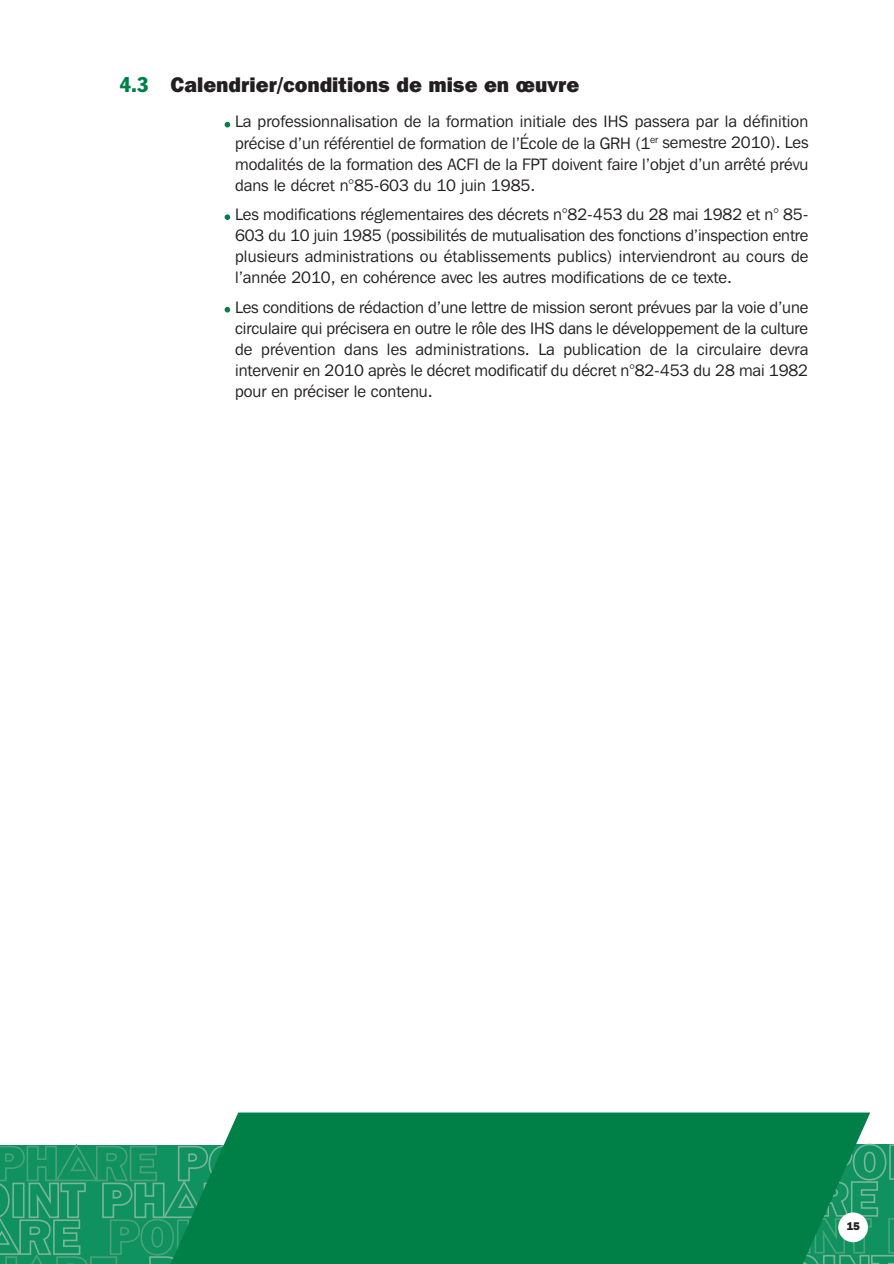
<style>
.page{position:relative;width:894px;height:1264px;background:#fff}
.page>*{position:absolute;margin:0;border:0;box-sizing:border-box;transform-origin:0 0}
.t1{font:800 21px "Franklin Gothic IT Cby BT";color:#231f20}
.t2{font:16.5px/21px "Franklin Gothic IT Cby BT";color:#231f20;text-align:justify}
.t3{font:800 11.1px "Franklin Gothic IT Cby BT";color:#231f20}
.s1{font-family:"Franklin Gothic BT";font-weight:400;font-stretch:condensed;color:#007f46}
</style>
<div class="page">
<div style="left:224px;top:1112px;width:646px;height:152px;background:#007f46"></div>
<svg style="left:225px;top:307px;width:5px;height:5px"></svg>
<svg style="left:225px;top:214px;width:5px;height:6px"></svg>
<svg style="left:225px;top:122px;width:5px;height:5px"></svg>
<svg style="left:0;top:1143px;width:270px;height:121px;background:#199161"></svg>
<svg style="left:671px;top:1142px;width:223px;height:122px;background:#0f8854"></svg>
<p class="t1" style="left:120px;top:77px;width:461px"><span class="s1">4.3</span> Calendrier/conditions de mise en œuvre</p>
<p class="t2" style="left:235px;top:113px;width:575px">La professionnalisation de la formation initiale des IHS passera par la définition précise d’un référentiel de formation de l’École de la GRH (1<sup>er</sup> semestre 2010). Les modalités de la formation des ACFI de la FPT doivent faire l’objet d’un arrêté prévu dans le décret n°85-603 du 10 juin 1985.</p>
<p class="t2" style="left:235px;top:205px;width:575px">Les modifications réglementaires des décrets n°82-453 du 28 mai 1982 et n° 85- 603 du 10 juin 1985 (possibilités de mutualisation des fonctions d’inspection entre plusieurs administrations ou établissements publics) interviendront au cours de l’année 2010, en cohérence avec les autres modifications de ce texte.</p>
<p class="t2" style="left:235px;top:298px;width:575px">Les conditions de rédaction d’une lettre de mission seront prévues par la voie d’une circulaire qui précisera en outre le rôle des IHS dans le développement de la culture de prévention dans les administrations. La publication de la circulaire devra intervenir en 2010 après le décret modificatif du décret n°82-453 du 28 mai 1982 pour en préciser le contenu.</p>
<p class="t3" style="left:846px;top:1222px;width:15px">15</p>
</div>
